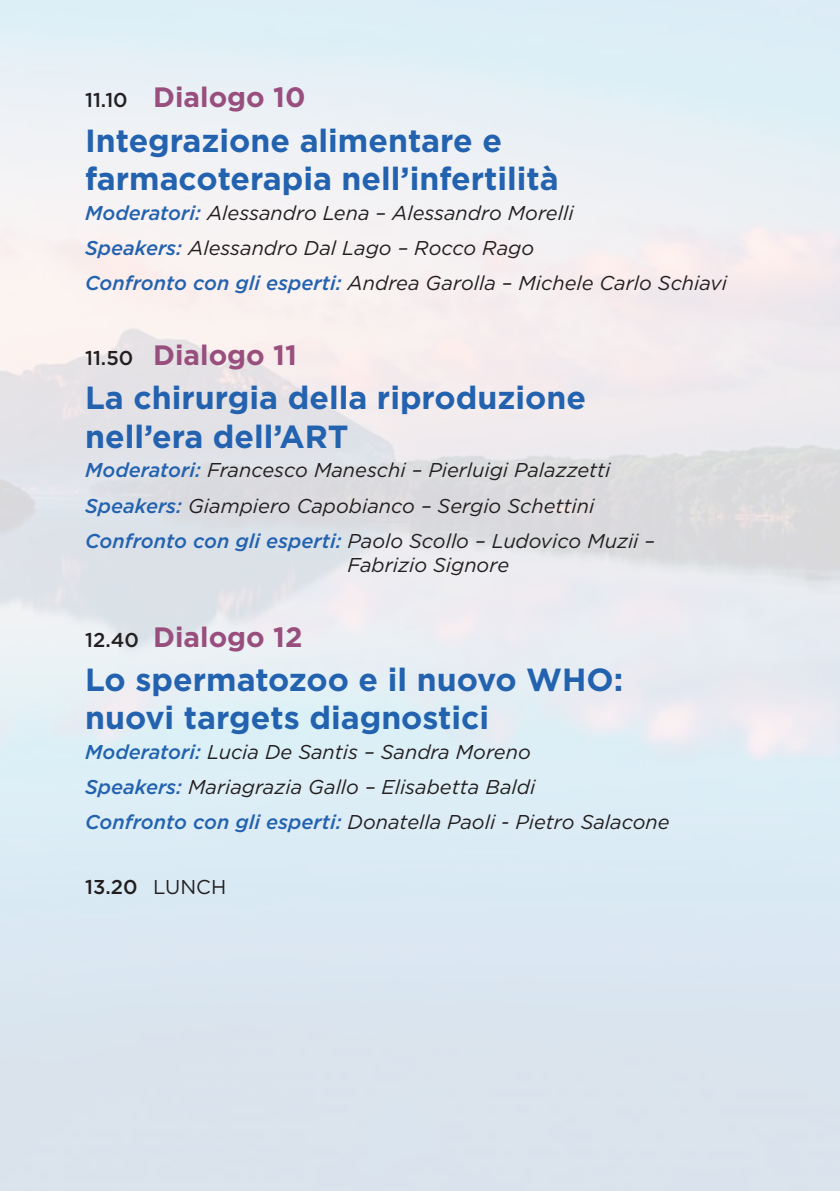
<style>
.page{position:relative;width:840px;height:1191px;background:#fff}
.page>*{position:absolute;margin:0;border:0;box-sizing:border-box;transform-origin:0 0}
.titolo_sessione_2020{font:700 32px/38.4px "Gotham";color:#2362af}
.sessione_2020{font:700 28px "Gotham";color:#994f7e}
.relatori_speakers{font:italic 20px "Gotham";color:#231f20}
.esperti{font:italic 20px/24px "Gotham";color:#231f20}
.testo_2020{font:500 20px "Gotham";color:#231f20}
.s1{font-weight:500;font-size:20px;color:#231f20}
.s2{font-weight:500;color:#2362af}
.s3{font-weight:400}
</style>
<div class="page">
<p class="sessione_2020" style="left:85px;top:79px;width:222px"><span class="s1">11.10</span> Dialogo 10</p>
<p class="titolo_sessione_2020" style="left:85px;top:121px;width:475px">Integrazione alimentare e farmacoterapia nell’infertilità</p>
<p class="relatori_speakers" style="left:85px;top:200px;width:489px"><span class="s2">Moderatori:</span> Alessandro Lena – Alessandro Morelli</p>
<p class="relatori_speakers" style="left:85px;top:235px;width:450px"><span class="s2">Speakers:</span> Alessandro Dal Lago – Rocco Rago</p>
<p class="esperti" style="left:85px;top:271px;width:643px"><span class="s2">Confronto con gli esperti:</span> Andrea Garolla – Michele Carlo Schiavi</p>
<p class="sessione_2020" style="left:85px;top:336px;width:213px"><span class="s1">11.50</span> Dialogo 11</p>
<p class="titolo_sessione_2020" style="left:85px;top:378px;width:502px">La chirurgia della riproduzione nell’era dell’ART</p>
<p class="relatori_speakers" style="left:85px;top:457px;width:526px"><span class="s2">Moderatori:</span> Francesco Maneschi – Pierluigi Palazzetti</p>
<p class="relatori_speakers" style="left:85px;top:492px;width:510px"><span class="s2">Speakers:</span> Giampiero Capobianco – Sergio Schettini</p>
<p class="esperti" style="left:347px;top:528px;width:309px;text-indent:-262px"><span class="s2">Confronto con gli esperti:</span> Paolo Scollo – Ludovico Muzii –<br>Fabrizio Signore</p>
<p class="sessione_2020" style="left:85px;top:618px;width:219px"><span class="s1">12.40</span> Dialogo 12</p>
<p class="titolo_sessione_2020" style="left:85px;top:660px;width:539px">Lo spermatozoo e il nuovo WHO: nuovi targets diagnostici</p>
<p class="relatori_speakers" style="left:85px;top:739px;width:447px"><span class="s2">Moderatori:</span> Lucia De Santis – Sandra Moreno</p>
<p class="relatori_speakers" style="left:85px;top:774px;width:451px"><span class="s2">Speakers:</span> Mariagrazia Gallo – Elisabetta Baldi</p>
<p class="esperti" style="left:85px;top:810px;width:585px"><span class="s2">Confronto con gli esperti:</span> Donatella Paoli - Pietro Salacone</p>
<p class="testo_2020" style="left:85px;top:874px;width:142px">13.20 <span class="s3">LUNCH</span></p>
</div>
